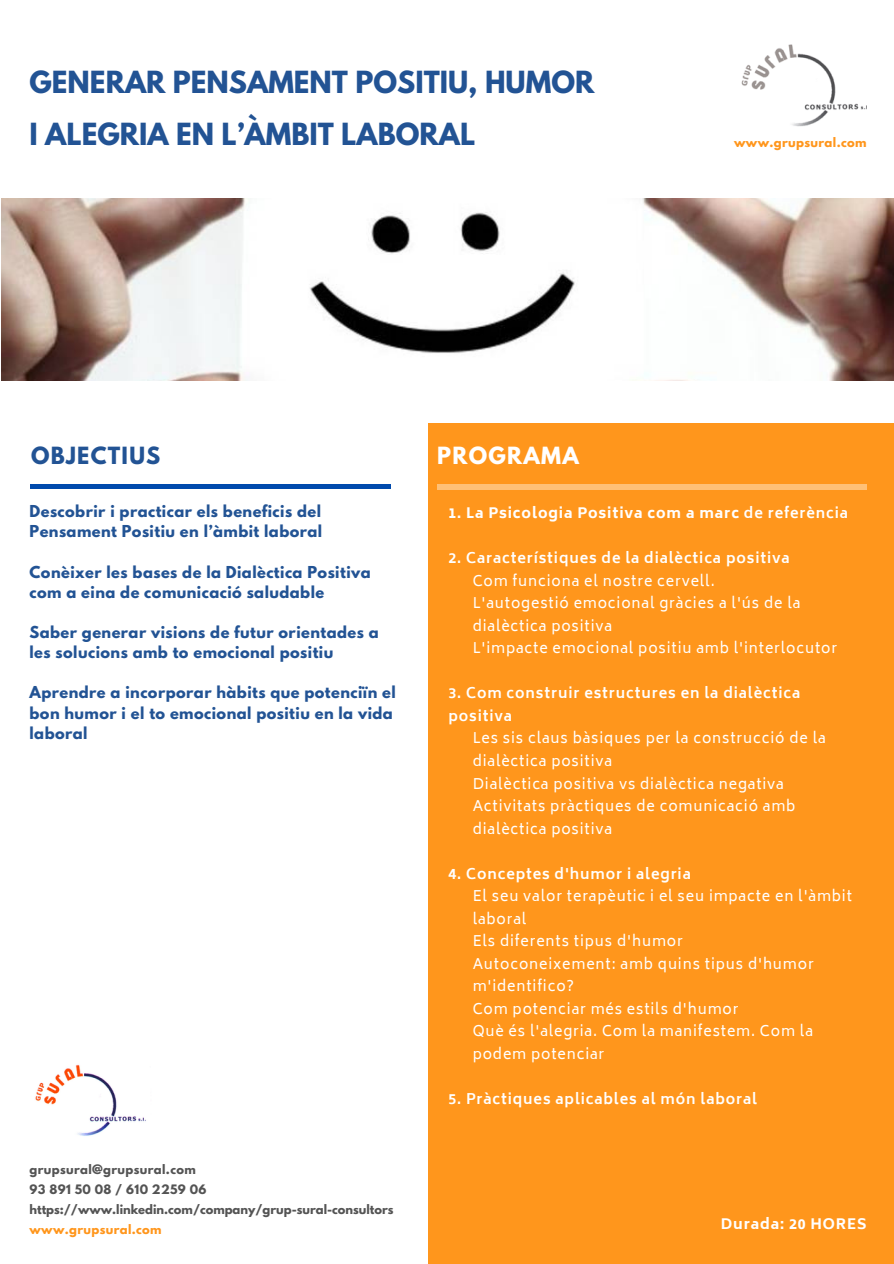
<style>
.page{position:relative;width:894px;height:1264px;background:#fff}
.page>*{position:absolute;margin:0;border:0;box-sizing:border-box;transform-origin:0 0}
.t1{font:700 27px/51.9px "League Spartan";color:#225394}
.t2{font:700 21px "League Spartan";letter-spacing:.06em;color:#225394}
.t3{font:700 21px "League Spartan";letter-spacing:.06em;color:#fff}
.t4{font:700 14.55px/20.1px "League Spartan";letter-spacing:.03em;color:#225394}
.t5{font:14.25px/22.5px "Biryani";letter-spacing:.06em;color:#fff}
.t6{font:700 14.25px/22.5px "Biryani";letter-spacing:.06em;color:#fff}
.t7{font:800 14.25px "Biryani";letter-spacing:.06em;color:#fff}
.t8{font:700 11.55px "League Spartan";color:#545454}
.t9{font:700 11.55px "League Spartan";letter-spacing:.03em;color:#545454}
.t10{font:700 11.55px "League Spartan";letter-spacing:.03em;color:#ff961c}
.s1{font-weight:700}
</style>
<div class="page">
<div style="left:428px;top:423px;width:465px;height:840px;background:#ff961c"></div>
<div style="left:437px;top:484px;width:429px;height:6px;background:#ffc076"></div>
<img style="left:741px;top:44px;width:124px;height:83px">
<img style="left:1px;top:199px;width:892px;height:181px">
<div style="left:30px;top:484px;width:361px;height:5px;background:#004aad"></div>
<img style="left:35px;top:1064px;width:111px;height:72px">
<p class="t1" style="left:30px;top:60px;width:566px">GENERAR PENSAMENT POSITIU, HUMOR<br>I ALEGRIA EN L’ÀMBIT LABORAL</p>
<p class="t2" style="left:31px;top:445px;width:130px">OBJECTIUS</p>
<p class="t3" style="left:437px;top:445px;width:143px">PROGRAMA</p>
<p class="t10" style="left:733px;top:136px;width:134px">www.grupsural.com</p>
<p class="t4" style="left:30px;top:503px;width:294px">Descobrir i practicar els beneficis del<br>Pensament Positiu en l’àmbit laboral</p>
<p class="t4" style="left:30px;top:563px;width:342px">Conèixer les bases de la Dialèctica Positiva com a eina de comunicació saludable</p>
<p class="t4" style="left:30px;top:624px;width:350px">Saber generar visions de futur orientades a les solucions amb to emocional positiu</p>
<p class="t4" style="left:30px;top:684px;width:367px">Aprendre a incorporar hàbits que potenciïn el bon humor i el to emocional positiu en la vida laboral</p>
<p class="t9" style="left:30px;top:1163px;width:168px">grupsural@grupsural.com</p>
<p class="t9" style="left:30px;top:1183px;width:178px">93 891 50 08 / 610 2259 06</p>
<p class="t8" style="left:30px;top:1203px;width:365px">https://www.linkedin.com/company/grup-sural-consultors</p>
<p class="t10" style="left:30px;top:1223px;width:134px">www.grupsural.com</p>
<p class="t7" style="left:448px;top:505px;width:401px">1. La Psicologia Positiva com a marc <span class="s1">de referència</span></p>
<p class="t6" style="left:448px;top:547px;width:343px">2. Característiques de la dialèctica positiva</p>
<p class="t5" style="left:472px;top:569px;width:243px">Com funciona el nostre cervell.</p>
<p class="t5" style="left:472px;top:592px;width:329px">L'autogestió emocional gràcies a l'ús de la dialèctica positiva</p>
<p class="t5" style="left:472px;top:637px;width:366px">L'impacte emocional positiu amb l'interlocutor</p>
<p class="t6" style="left:448px;top:682px;width:353px">3. Com construir estructures en la dialèctica positiva</p>
<p class="t5" style="left:472px;top:727px;width:354px">Les sis claus bàsiques per la construcció de la dialèctica positiva</p>
<p class="t5" style="left:472px;top:772px;width:312px">Dialèctica positiva vs dialèctica negativa</p>
<p class="t5" style="left:472px;top:794px;width:324px">Activitats pràctiques de comunicació amb dialèctica positiva</p>
<p class="t6" style="left:448px;top:862px;width:244px">4. Conceptes d'humor i alegria</p>
<p class="t5" style="left:472px;top:885px;width:381px">El seu valor terapèutic i el seu impacte en l'àmbit laboral</p>
<p class="t5" style="left:472px;top:930px;width:211px">Els diferents tipus d'humor</p>
<p class="t5" style="left:472px;top:952px;width:342px">Autoconeixement: amb quins tipus d'humor m'identifico?</p>
<p class="t5" style="left:472px;top:997px;width:267px">Com potenciar més estils d'humor</p>
<p class="t5" style="left:472px;top:1020px;width:341px">Què és l'alegria. Com la manifestem. Com la podem potenciar</p>
<p class="t6" style="left:448px;top:1087px;width:310px">5. Pràctiques aplicables al món laboral</p>
<p class="t7" style="left:720px;top:1215px;width:147px">Durada: 20 HORES</p>
</div>
